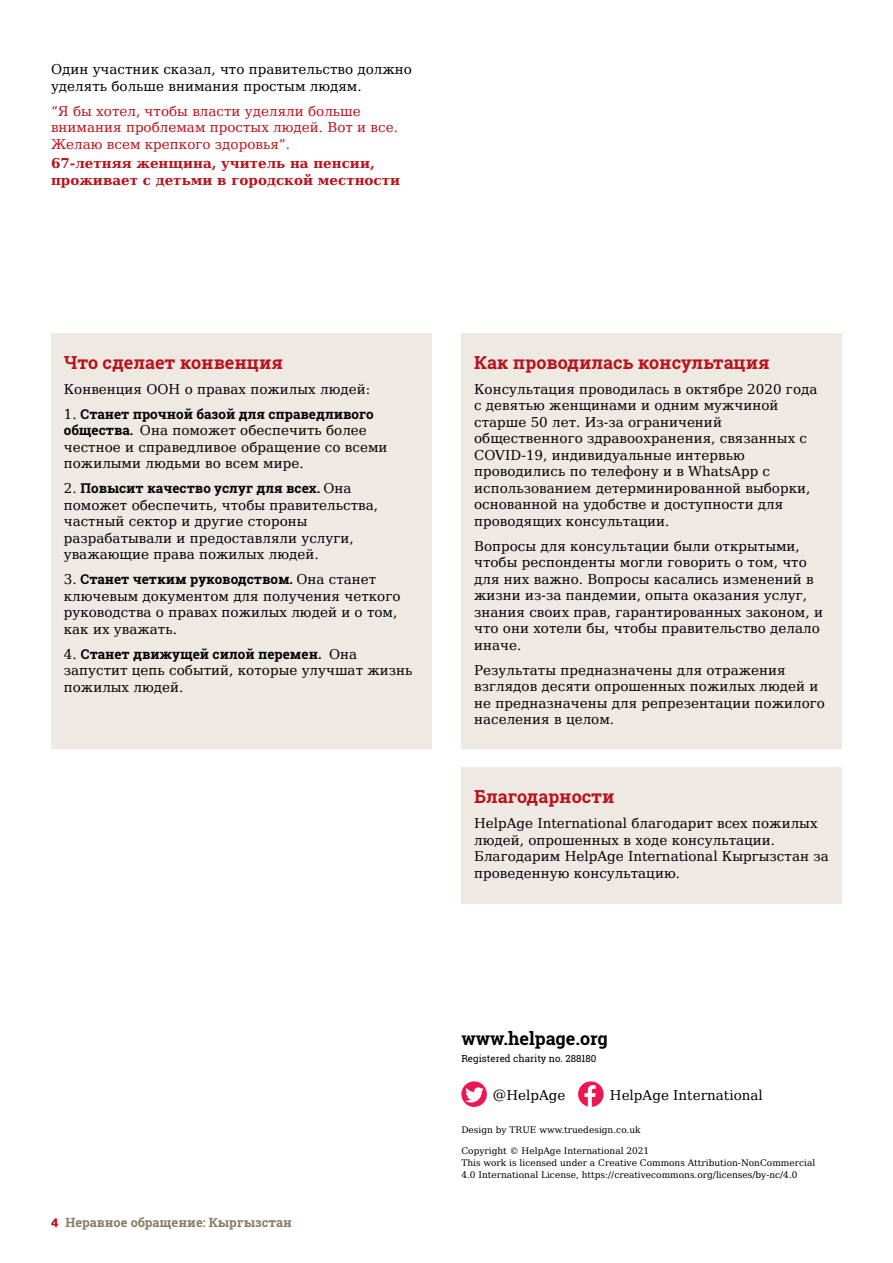
<style>
.page{position:relative;width:893px;height:1263px;background:#fff}
.page>*{position:absolute;margin:0;border:0;box-sizing:border-box;transform-origin:0 0}
.Subhead_2{font:700 18px "Roboto Slab";color:#ba131a}
.t1{font:700 18px "Roboto Slab";color:#000}
.Text{font:13.5px/16.5px "DejaVu Serif";color:#000}
.Pull_out_quote__larg{font:13.5px/16.5px "DejaVu Serif";color:#ba131a}
.Pull_out_quote__cred{font:700 13.5px/16.5px "DejaVu Serif";color:#ba131a}
.t2{font:700 12.75px "Roboto Slab";color:#8a7c66}
.Small_text_Source_Re{font:9.75px "Roboto Slab";color:#000}
.Small_text_Source_Re-2{font:9px/12px "DejaVu Serif";color:#000}
.s1{font-family:"Roboto Slab";font-weight:700}
.s2{font-family:"Lexia X Bold";font-weight:400;color:#ba131a}
</style>
<div class="page">
<div style="left:51px;top:333px;width:381px;height:415px;background:#eeeae3"></div>
<div style="left:461px;top:333px;width:381px;height:415px;background:#eeeae3"></div>
<div style="left:461px;top:767px;width:381px;height:137px;background:#eeeae3"></div>
<svg style="left:461px;top:1081px;width:26px;height:26px"></svg>
<svg style="left:578px;top:1081px;width:26px;height:26px"></svg>
<p class="Text" style="left:51px;top:60px;width:363px">Один участник сказал, что правительство должно уделять больше внимания простым людям.</p>
<p class="Pull_out_quote__larg" style="left:51px;top:101px;width:349px">“Я бы хотел, чтобы власти уделяли больше внимания проблемам простых людей. Вот и все.<br>Желаю всем крепкого здоровья”.</p>
<p class="Pull_out_quote__cred" style="left:51px;top:154px;width:351px">67-летняя женщина, учитель на пенсии, проживает с детьми в городской местности</p>
<p class="Subhead_2" style="left:64px;top:350px;width:221px">Что сделает конвенция</p>
<p class="Text" style="left:64px;top:379px;width:308px">Конвенция ООН о правах пожилых людей:</p>
<p class="Text" style="left:64px;top:404px;width:325px">1. <span class="s1">Станет прочной базой для справедливого общества.</span> Она поможет обеспечить более честное и справедливое обращение со всеми пожилыми людьми во всем мире.</p>
<p class="Text" style="left:64px;top:479px;width:316px">2. <span class="s1">Повысит качество услуг для всех.</span> Она поможет обеспечить, чтобы правительства, частный сектор и другие стороны разрабатывали и предоставляли услуги, уважающие права пожилых людей.</p>
<p class="Text" style="left:64px;top:570px;width:338px">3. <span class="s1">Станет четким руководством.</span> Она станет ключевым документом для получения четкого руководства о правах пожилых людей и о том, как их уважать.</p>
<p class="Text" style="left:64px;top:644px;width:350px">4. <span class="s1">Станет движущей силой перемен.</span> Она запустит цепь событий, которые улучшат жизнь пожилых людей.</p>
<p class="Subhead_2" style="left:474px;top:350px;width:297px">Как проводилась консультация</p>
<p class="Text" style="left:474px;top:379px;width:345px">Консультация проводилась в октябре 2020 года с девятью женщинами и одним мужчиной старше 50 лет. Из-за ограничений общественного здравоохранения, связанных с COVID-19, индивидуальные интервью проводились по телефону и в WhatsApp с использованием детерминированной выборки, основанной на удобстве и доступности для проводящих консультации.</p>
<p class="Text" style="left:474px;top:536px;width:350px">Вопросы для консультации были открытыми, чтобы респонденты могли говорить о том, что для них важно. Вопросы касались изменений в жизни из-за пандемии, опыта оказания услуг, знания своих прав, гарантированных законом, и что они хотели бы, чтобы правительство делало иначе.</p>
<p class="Text" style="left:474px;top:660px;width:352px">Результаты предназначены для отражения взглядов десяти опрошенных пожилых людей и не предназначены для репрезентации пожилого населения в целом.</p>
<p class="Subhead_2" style="left:474px;top:784px;width:142px">Благодарности</p>
<p class="Text" style="left:474px;top:814px;width:356px">HelpAge International благодарит всех пожилых людей, опрошенных в ходе консультации.<br>Благодарим HelpAge International Кыргызстан за проведенную консультацию.</p>
<p class="t2" style="left:51px;top:1213px;width:242px"><span class="s2">4</span> Неравное обращение: Кыргызстан</p>
<p class="t1" style="left:461px;top:1026px;width:148px">www.helpage.org</p>
<p class="Small_text_Source_Re" style="left:461px;top:1051px;width:137px">Registered charity no. 288180</p>
<p class="Text" style="left:493px;top:1086px;width:74px">@HelpAge</p>
<p class="Text" style="left:610px;top:1086px;width:154px">HelpAge International</p>
<p class="Small_text_Source_Re-2" style="left:461px;top:1123px;width:181px">Design by TRUE www.truedesign.co.uk</p>
<p class="Small_text_Source_Re-2" style="left:461px;top:1144px;width:355px">Copyright © HelpAge International 2021<br>This work is licensed under a Creative Commons Attribution-NonCommercial<br>4.0 International License, https://creativecommons.org/licenses/by-nc/4.0</p>
</div>
